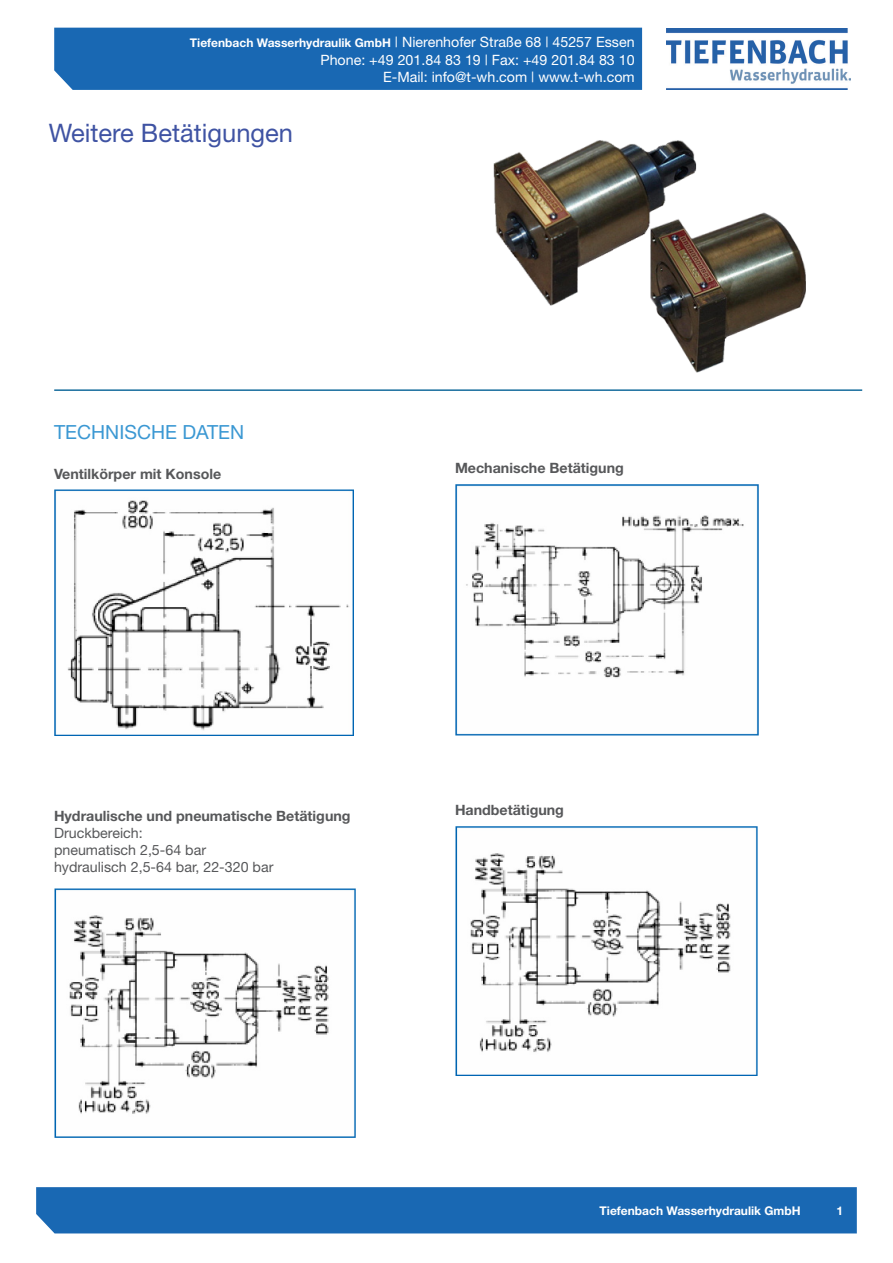
<style>
.page{position:relative;width:893px;height:1263px;background:#fff}
.page>*{position:absolute;margin:0;border:0;box-sizing:border-box;transform-origin:0 0}
.t1{font:25.5px "Helvetica Neue";color:#3f53a3}
.t2{font:19.5px "Helvetica Neue";color:#3b98d3}
.t3{font:14.25px/17.1px "Helvetica Neue";color:#fff;text-align:right}
.t4{font:700 14.25px "Helvetica Neue";color:#57585a}
.t5{font:14.25px "Helvetica Neue";color:#57585a}
.t6{font:700 12px "Helvetica Neue";color:#fff}
.s1{font-weight:700;font-size:12px}
</style>
<div class="page">
<div style="left:54px;top:28px;width:588px;height:62px;background:#1968b3"></div>
<div style="left:36px;top:1187px;width:821px;height:46px;background:#1968b3"></div>
<img style="left:666px;top:28px;width:184px;height:62px">
<img style="left:493px;top:140px;width:313px;height:233px">
<img style="left:54px;top:489px;width:299px;height:247px">
<img style="left:54px;top:889px;width:302px;height:248px">
<img style="left:455px;top:485px;width:304px;height:251px">
<img style="left:455px;top:827px;width:302px;height:249px">
<hr style="left:54px;top:389px;width:808px;height:2px;background:#166c9d">
<p class="t3" style="left:190px;top:34px;width:446px"><span class="s1">Tiefenbach Wasserhydraulik GmbH</span> | Nierenhofer Straße 68 | 45257 Essen<br>Phone: +49 201.84 83 19 | Fax: +49 201.84 83 10<br>E-Mail: info@t-wh.com | www.t-wh.com</p>
<p class="t1" style="left:49px;top:118px;width:246px">Weitere Betätigungen</p>
<p class="t2" style="left:54px;top:420px;width:192px">TECHNISCHE DATEN</p>
<p class="t4" style="left:54px;top:465px;width:169px">Ventilkörper mit Konsole</p>
<p class="t4" style="left:455px;top:459px;width:170px">Mechanische Betätigung</p>
<p class="t4" style="left:54px;top:807px;width:298px">Hydraulische und pneumatische Betätigung</p>
<p class="t5" style="left:54px;top:825px;width:90px">Druckbereich:</p>
<p class="t5" style="left:54px;top:842px;width:154px">pneumatisch 2,5-64 bar</p>
<p class="t5" style="left:54px;top:859px;width:221px">hydraulisch 2,5-64 bar, 22-320 bar</p>
<p class="t4" style="left:455px;top:801px;width:110px">Handbetätigung</p>
<p class="t6" style="left:600px;top:1203px;width:203px">Tiefenbach Wasserhydraulik GmbH</p>
<p class="t6" style="left:836px;top:1203px;width:8px">1</p>
</div>
